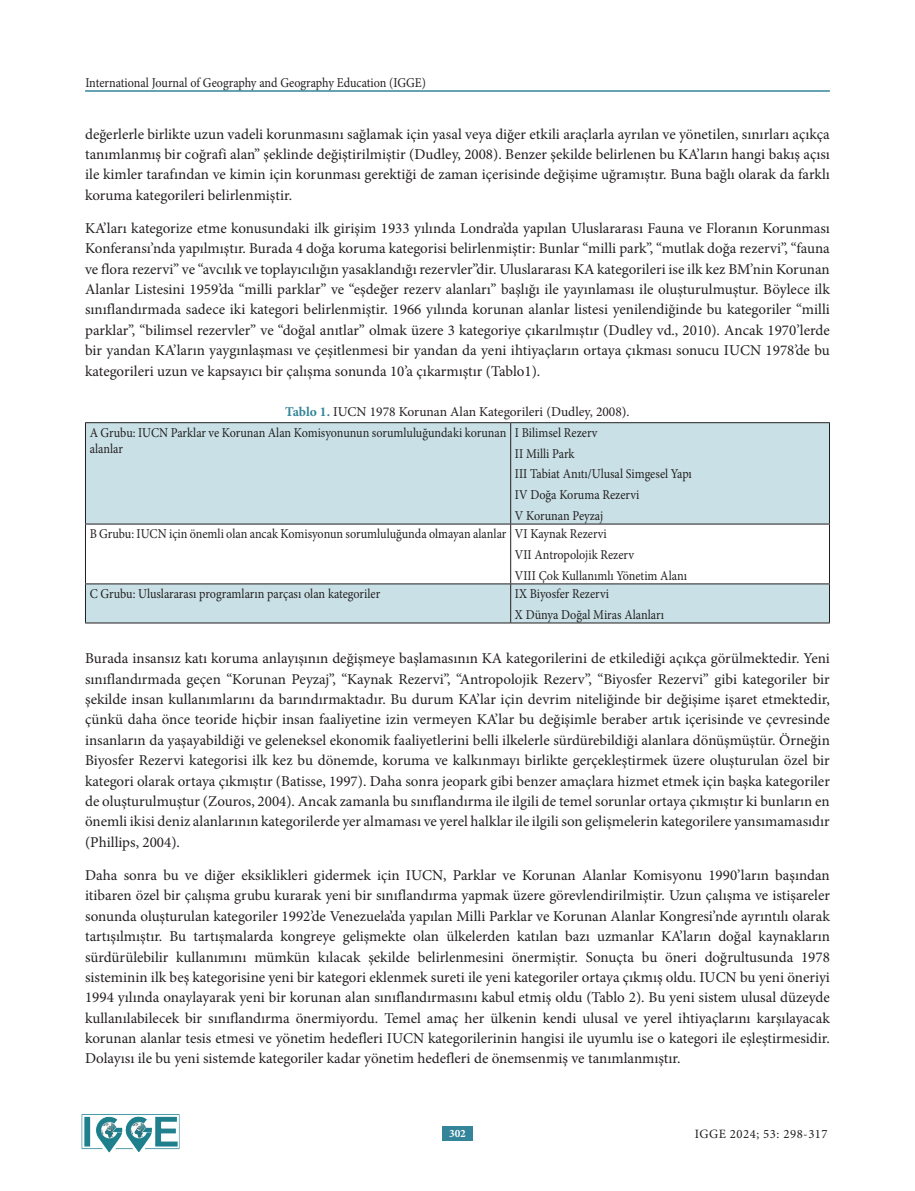
<style>
.page{position:relative;width:915px;height:1191px;background:#fff}
.page>*{position:absolute;margin:0;border:0;box-sizing:border-box;transform-origin:0 0}
.t1{font:15px/20.4px "Minion Pro";color:#231f20;text-align:justify}
.t2{font:13.5px/20.7px "Minion Pro";color:#231f20;scale:.9 1}
.t3{font:13.5px/20.5px "Minion Pro";color:#231f20}
.t4{font:12.75px "Minion Pro";letter-spacing:.04em;color:#231f20}
.t5{font:700 11.25px "Minion Pro";color:#fff}
.s1{font-weight:700;color:#348599}
</style>
<div class="page">
<hr style="left:85px;top:90px;width:744px;height:2px;background:#348599">
<img style="left:81px;top:1114px;width:99px;height:39px">
<div style="left:442px;top:1126px;width:30px;height:14px;background:#348599"></div>
<svg style="left:86px;top:423px;width:742px;height:199px;fill:#c9e1e6"></svg>
<hr style="left:85px;top:422px;width:425px;height:1px;background:#231f20">
<hr style="left:85px;top:423px;width:1px;height:100px;background:#231f20">
<hr style="left:510px;top:422px;width:319px;height:1px;background:#231f20">
<hr style="left:510px;top:423px;width:1px;height:100px;background:#231f20">
<hr style="left:828px;top:423px;width:1px;height:100px;background:#231f20">
<hr style="left:85px;top:523px;width:425px;height:1px;background:#231f20">
<hr style="left:85px;top:524px;width:1px;height:59px;background:#231f20">
<hr style="left:510px;top:523px;width:319px;height:1px;background:#231f20">
<hr style="left:510px;top:524px;width:1px;height:59px;background:#231f20">
<hr style="left:828px;top:524px;width:1px;height:59px;background:#231f20">
<hr style="left:85px;top:583px;width:425px;height:1px;background:#231f20">
<hr style="left:85px;top:584px;width:1px;height:38px;background:#231f20">
<hr style="left:510px;top:583px;width:319px;height:1px;background:#231f20">
<hr style="left:510px;top:584px;width:1px;height:38px;background:#231f20">
<hr style="left:828px;top:584px;width:1px;height:38px;background:#231f20">
<hr style="left:85px;top:622px;width:425px;height:1px;background:#231f20">
<hr style="left:510px;top:622px;width:319px;height:1px;background:#231f20">
<p class="t2" style="left:85px;top:72px;width:380px">International Journal of Geography and Geography Education (IGGE)</p>
<p class="t1" style="left:85px;top:124px;width:746px">değerlerle birlikte uzun vadeli korunmasını sağlamak için yasal veya diğer etkili araçlarla ayrılan ve yönetilen, sınırları açıkça tanımlanmış bir coğrafi alan” şeklinde değiştirilmiştir (Dudley, 2008). Benzer şekilde belirlenen bu KA’ların hangi bakış açısı ile kimler tarafından ve kimin için korunması gerektiği de zaman içerisinde değişime uğramıştır. Buna bağlı olarak da farklı koruma kategorileri belirlenmiştir.</p>
<p class="t1" style="left:85px;top:218px;width:746px">KA’ları kategorize etme konusundaki ilk girişim 1933 yılında Londra’da yapılan Uluslararası Fauna ve Floranın Korunması Konferansı’nda yapılmıştır. Burada 4 doğa koruma kategorisi belirlenmiştir: Bunlar “milli park”, “mutlak doğa rezervi”, “fauna ve flora rezervi” ve “avcılık ve toplayıcılığın yasaklandığı rezervler”dir. Uluslararası KA kategorileri ise ilk kez BM’nin Korunan Alanlar Listesini 1959’da “milli parklar” ve “eşdeğer rezerv alanları” başlığı ile yayınlaması ile oluşturulmuştur. Böylece ilk sınıflandırmada sadece iki kategori belirlenmiştir. 1966 yılında korunan alanlar listesi yenilendiğinde bu kategoriler “milli parklar”, “bilimsel rezervler” ve “doğal anıtlar” olmak üzere 3 kategoriye çıkarılmıştır (Dudley vd., 2010). Ancak 1970’lerde bir yandan KA’ların yaygınlaşması ve çeşitlenmesi bir yandan da yeni ihtiyaçların ortaya çıkması sonucu IUCN 1978’de bu kategorileri uzun ve kapsayıcı bir çalışma sonunda 10’a çıkarmıştır (Tablo1).</p>
<p class="t3" style="left:90px;top:402px;width:541px;text-indent:195px"><span class="s1">Tablo 1.</span> IUCN 1978 Korunan Alan Kategorileri (Dudley, 2008).<br>A Grubu: IUCN Parklar ve Korunan Alan Komisyonunun sorumluluğundaki korunan</p>
<p class="t2" style="left:90px;top:439px;width:38px">alanlar</p>
<p class="t2" style="left:514px;top:422px;width:198px">I Bilimsel Rezerv<br>II Milli Park<br>III Tabiat Anıtı/Ulusal Simgesel Yapı<br>IV Doğa Koruma Rezervi<br>V Korunan Peyzaj</p>
<p class="t2" style="left:514px;top:523px;width:193px;text-indent:-425px">B Grubu: IUCN için önemli olan ancak Komisyonun sorumluluğunda olmayan alanlar VI Kaynak Rezervi<br>VII Antropolojik Rezerv<br>VIII Çok Kullanımlı Yönetim Alanı</p>
<p class="t2" style="left:90px;top:583px;width:324px">C Grubu: Uluslararası programların parçası olan kategoriler</p>
<p class="t2" style="left:514px;top:583px;width:167px">IX Biyosfer Rezervi<br>X Dünya Doğal Miras Alanları</p>
<p class="t1" style="left:85px;top:648px;width:746px">Burada insansız katı koruma anlayışının değişmeye başlamasının KA kategorilerini de etkilediği açıkça görülmektedir. Yeni sınıflandırmada geçen “Korunan Peyzaj”, “Kaynak Rezervi”, “Antropolojik Rezerv”, “Biyosfer Rezervi” gibi kategoriler bir şekilde insan kullanımlarını da barındırmaktadır. Bu durum KA’lar için devrim niteliğinde bir değişime işaret etmektedir, çünkü daha önce teoride hiçbir insan faaliyetine izin vermeyen KA’lar bu değişimle beraber artık içerisinde ve çevresinde insanların da yaşayabildiği ve geleneksel ekonomik faaliyetlerini belli ilkelerle sürdürebildiği alanlara dönüşmüştür. Örneğin Biyosfer Rezervi kategorisi ilk kez bu dönemde, koruma ve kalkınmayı birlikte gerçekleştirmek üzere oluşturulan özel bir kategori olarak ortaya çıkmıştır (Batisse, 1997). Daha sonra jeopark gibi benzer amaçlara hizmet etmek için başka kategoriler de oluşturulmuştur (Zouros, 2004). Ancak zamanla bu sınıflandırma ile ilgili de temel sorunlar ortaya çıkmıştır ki bunların en önemli ikisi deniz alanlarının kategorilerde yer almaması ve yerel halklar ile ilgili son gelişmelerin kategorilere yansımamasıdır (Phillips, 2004).</p>
<p class="t1" style="left:85px;top:865px;width:746px">Daha sonra bu ve diğer eksiklikleri gidermek için IUCN, Parklar ve Korunan Alanlar Komisyonu 1990’ların başından itibaren özel bir çalışma grubu kurarak yeni bir sınıflandırma yapmak üzere görevlendirilmiştir. Uzun çalışma ve istişareler sonunda oluşturulan kategoriler 1992’de Venezuela’da yapılan Milli Parklar ve Korunan Alanlar Kongresi’nde ayrıntılı olarak tartışılmıştır. Bu tartışmalarda kongreye gelişmekte olan ülkelerden katılan bazı uzmanlar KA’ların doğal kaynakların sürdürülebilir kullanımını mümkün kılacak şekilde belirlenmesini önermiştir. Sonuçta bu öneri doğrultusunda 1978 sisteminin ilk beş kategorisine yeni bir kategori eklenmek sureti ile yeni kategoriler ortaya çıkmış oldu. IUCN bu yeni öneriyi 1994 yılında onaylayarak yeni bir korunan alan sınıflandırmasını kabul etmiş oldu (Tablo 2). Bu yeni sistem ulusal düzeyde kullanılabilecek bir sınıflandırma önermiyordu. Temel amaç her ülkenin kendi ulusal ve yerel ihtiyaçlarını karşılayacak korunan alanlar tesis etmesi ve yönetim hedefleri IUCN kategorilerinin hangisi ile uyumlu ise o kategori ile eşleştirmesidir.<br>Dolayısı ile bu yeni sistemde kategoriler kadar yönetim hedefleri de önemsenmiş ve tanımlanmıştır.</p>
<p class="t5" style="left:449px;top:1125px;width:18px">302</p>
<p class="t4" style="left:694px;top:1125px;width:134px">IGGE 2024; 53: 298-317</p>
</div>
